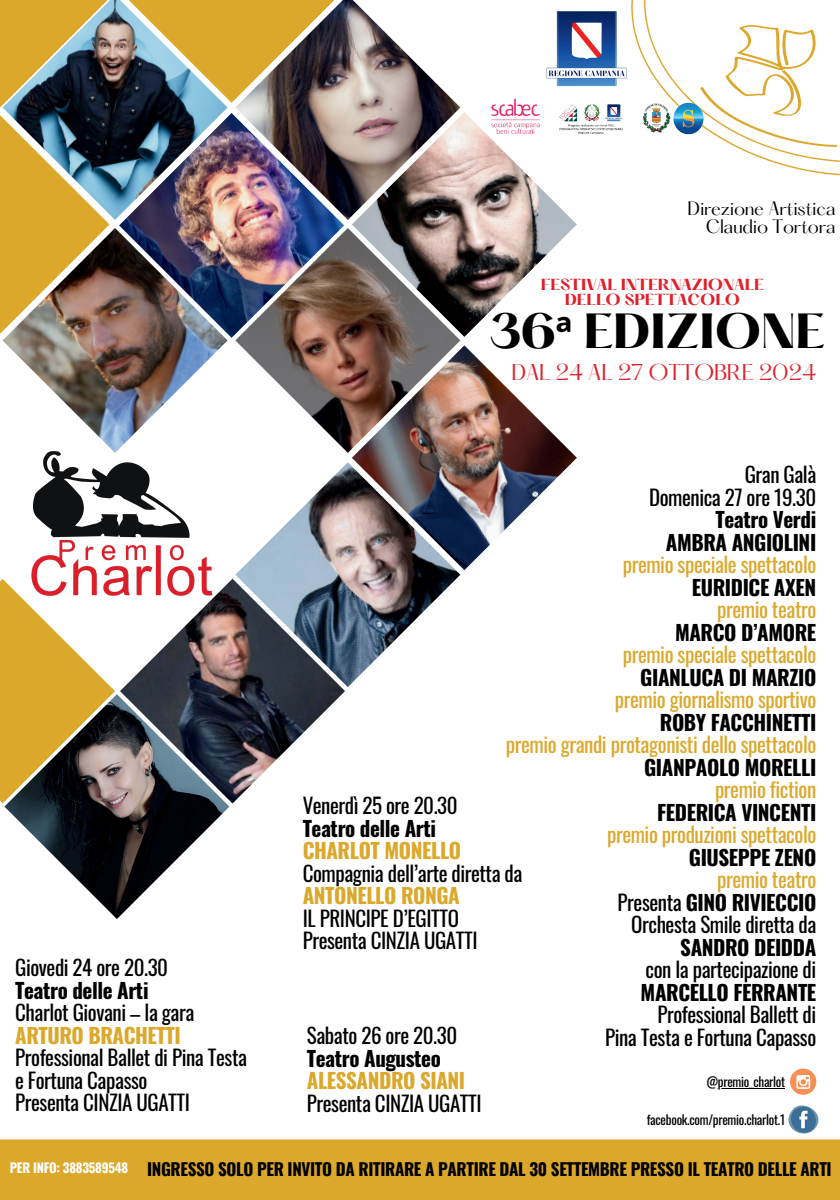
<style>
.page{position:relative;width:840px;height:1200px;background:#fff}
.page>*{position:absolute;margin:0;border:0;box-sizing:border-box;transform-origin:0 0}
.t1{font:700 43.1px "Hatton";letter-spacing:-.02em;color:#000}
.t2{font:21px/22.5px "Oswald";letter-spacing:-.02em;color:#000;text-align:right}
.t3{font:700 21px/22.5px "Oswald";letter-spacing:-.02em;color:#000;text-align:right}
.t4{font:21px "Oswald";letter-spacing:-.02em;color:#dca82b}
.t5{font:700 21px "Oswald";letter-spacing:-.02em;color:#dca82b}
.t6{font:20px "Hatton";letter-spacing:-.02em;color:#e0202b}
.t7{font:700 17px "Oswald";letter-spacing:-.02em;color:#000}
.t8{font:17px/18px "Hatton";letter-spacing:-.02em;color:#000;text-align:right}
.t9{font:700 14px/15px "Hatton";letter-spacing:-.02em;color:#e0202b;text-align:center}
.t10{font:13px "Oswald";letter-spacing:-.02em;color:#000}
.s1{font-family:"Noto Sans"}
.s2{color:#dca82b}
.s3{font-weight:700}
.s4{font-size:13px;color:#fff}
</style>
<div class="page">
<img style="left:626px;top:0;width:213px;height:176px">
<img style="left:119px;top:113px;width:225px;height:225px">
<img style="left:235px;top:228px;width:225px;height:225px">
<img style="left:113px;top:0;width:114px;height:220px">
<img style="left:241px;top:462px;width:219px;height:225px">
<img style="left:352px;top:345px;width:224px;height:225px">
<img style="left:120px;top:579px;width:225px;height:225px">
<svg style="left:0;top:648px;width:115px;height:156px"></svg>
<img style="left:235px;top:0;width:224px;height:220px">
<img style="left:352px;top:112px;width:224px;height:225px">
<img style="left:0;top:404px;width:241px;height:244px">
<img style="left:459px;top:76px;width:193px;height:85px">
<img style="left:641px;top:103px;width:62px;height:31px">
<img style="left:546px;top:11px;width:80px;height:76px">
<img style="left:3px;top:228px;width:224px;height:225px">
<img style="left:4px;top:694px;width:225px;height:225px">
<svg style="left:119px;top:0;width:225px;height:103px;background:#9f8c59"></svg>
<img style="left:0;top:0;width:113px;height:337px">
<div style="left:0;top:1139px;width:839px;height:61px;background:#dca82b"></div>
<svg style="left:780px;top:1105px;width:45px;height:37px"></svg>
<svg style="left:789px;top:1069px;width:27px;height:26px"></svg>
<svg style="left:796px;top:1075px;width:13px;height:14px"></svg>
<hr style="left:717px;top:1088px;width:67px;height:1px;background:#000">
<p class="t8" style="left:687px;top:200px;width:149px">Direzione Artistica<br>Claudio Tortora</p>
<p class="t9" style="left:540px;top:278px;width:225px">FESTIVAL INTERNAZIONALE<br>DELLO SPETTACOLO</p>
<h1 class="t1" style="left:489px;top:308px;width:338px">36<span class="s1">ª</span> EDIZIONE</h1>
<p class="t2" style="left:15px;top:954px;width:154px">Giovedi 24 ore 20.30</p>
<p class="t3" style="left:15px;top:980px;width:135px">Teatro delle Arti</p>
<p class="t2" style="left:15px;top:999px;width:181px">Charlot Giovani – la gara</p>
<p class="t5" style="left:15px;top:1024px;width:167px">ARTURO BRACHETTI</p>
<p class="t2" style="left:15px;top:1044px;width:233px;text-align:left">Professional Ballet di Pina Testa e Fortuna Capasso<br>Presenta CINZIA UGATTI</p>
<p class="t6" style="left:511px;top:361px;width:306px">DAL 24 AL 27 OTTOBRE 2024</p>
<p class="t2" style="left:649px;top:461px;width:169px">Gran Galà<br>Domenica 27 ore 19.30</p>
<p class="t3" style="left:665px;top:510px;width:152px">Teatro Verdi<br>AMBRA ANGIOLINI</p>
<p class="t4" style="left:622px;top:546px;width:195px">premio speciale spettacolo</p>
<p class="t3" style="left:691px;top:577px;width:126px">EURIDICE AXEN</p>
<p class="t4" style="left:716px;top:591px;width:101px">premio teatro</p>
<p class="t3" style="left:674px;top:622px;width:143px">MARCO D’AMORE</p>
<p class="t4" style="left:622px;top:636px;width:195px">premio speciale spettacolo</p>
<p class="t3" style="left:640px;top:667px;width:177px">GIANLUCA DI MARZIO</p>
<p class="t4" style="left:614px;top:681px;width:203px">premio giornalismo sportivo</p>
<p class="t3" style="left:659px;top:712px;width:158px">ROBY FACCHINETTI</p>
<p class="t4" style="left:505px;top:726px;width:312px">premio grandi protagonisti dello spettacolo</p>
<p class="t3" style="left:644px;top:757px;width:174px">GIANPAOLO MORELLI</p>
<p class="t4" style="left:714px;top:771px;width:103px">premio fiction</p>
<p class="t3" style="left:657px;top:802px;width:160px">FEDERICA VINCENTI</p>
<p class="t4" style="left:607px;top:816px;width:211px">premio produzioni spettacolo</p>
<p class="t3" style="left:688px;top:847px;width:129px">GIUSEPPE ZENO</p>
<p class="t2" style="left:617px;top:866px;width:200px"><span class="s2">premio teatro<br></span>Presenta <span class="s3">GINO RIVIECCIO<br></span>Orchesta Smile diretta da</p>
<p class="t3" style="left:680px;top:937px;width:137px">SANDRO DEIDDA</p>
<p class="t2" style="left:645px;top:956px;width:172px">con la partecipazione di</p>
<p class="t3" style="left:640px;top:982px;width:177px">MARCELLO FERRANTE</p>
<p class="t2" style="left:605px;top:1001px;width:213px">Professional Ballett di<br>Pina Testa e Fortuna Capasso</p>
<p class="t2" style="left:302px;top:792px;width:156px">Venerdì 25 ore 20.30</p>
<p class="t3" style="left:302px;top:818px;width:135px">Teatro delle Arti</p>
<p class="t5" style="left:302px;top:840px;width:160px">CHARLOT MONELLO</p>
<p class="t2" style="left:302px;top:860px;width:221px">Compagnia dell’arte diretta da</p>
<p class="t5" style="left:302px;top:885px;width:159px">ANTONELLO RONGA</p>
<p class="t2" style="left:302px;top:905px;width:176px;text-align:left">IL PRINCIPE D’EGITTO<br>Presenta CINZIA UGATTI</p>
<p class="t2" style="left:307px;top:1023px;width:152px">Sabato 26 ore 20.30</p>
<p class="t3" style="left:307px;top:1048px;width:135px">Teatro Augusteo</p>
<p class="t5" style="left:307px;top:1070px;width:160px">ALESSANDRO SIANI</p>
<p class="t2" style="left:307px;top:1090px;width:176px">Presenta CINZIA UGATTI</p>
<p class="t10" style="left:706px;top:1070px;width:80px">@premio_charlot</p>
<p class="t10" style="left:646px;top:1108px;width:140px">facebook.com/premio.charlot.1</p>
<p class="t7" style="left:10px;top:1160px;width:823px"><span class="s4">PER INFO: 3883589548</span> INGRESSO SOLO PER INVITO DA RITIRARE A PARTIRE DAL 30 SETTEMBRE PRESSO IL TEATRO DELLE ARTI</p>
</div>
